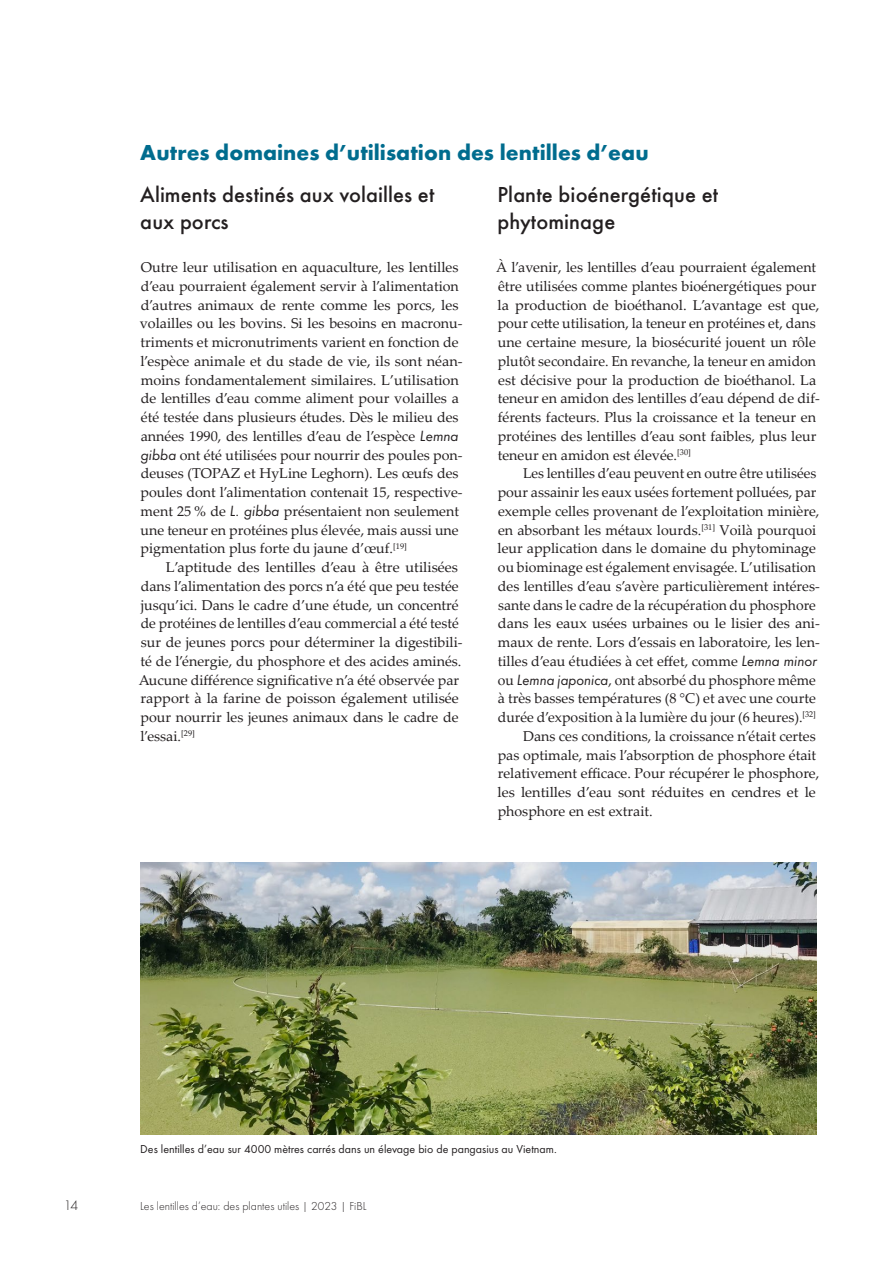
<style>
.page{position:relative;width:893px;height:1263px;background:#fff}
.page>*{position:absolute;margin:0;border:0;box-sizing:border-box;transform-origin:0 0}
.t1{font:500 22.5px/27px "Function Pro";letter-spacing:.005em;color:#231f20}
.t2{font:700 22.5px "Function Pro";letter-spacing:.005em;color:#006c8e}
.t3{font:14.25px/18.8px "Palatino Linotype";color:#231f20}
.t4{font:300 14.25px "Function Pro";color:#231f20}
.t5{font:12px "Function Pro";color:#231f20}
.t6{font:300 12px "Function Pro";color:#231f20}
.s1{font-family:"Function Pro";font-style:italic;font-size:15.3px}
</style>
<div class="page">
<img style="left:140px;top:863px;width:676px;height:272px">
<h1 class="t2" style="left:140px;top:138px;width:510px">Autres domaines d’utilisation des lentilles d’eau</h1>
<h1 class="t1" style="left:140px;top:181px;width:296px">Aliments destinés aux volailles et aux porcs</h1>
<p class="t3" style="left:140px;top:257px;width:324px">Outre leur utilisation en aquaculture, les lentilles d’eau pourraient également servir à l’alimentation d’autres animaux de rente comme les porcs, les volailles ou les bovins. Si les besoins en macronu&shy;triments et micronutriments varient en fonction de l’espèce animale et du stade de vie, ils sont néan&shy;moins fondamentalement similaires. L’utilisation de lentilles d’eau comme aliment pour volailles a été testée dans plusieurs études. Dès le milieu des années 1990, des lentilles d’eau de l’espèce <span class="s1">Lemna gibba</span> ont été utilisées pour nourrir des poules pon&shy;deuses (TOPAZ et HyLine Leghorn). Les œufs des poules dont l’alimentation contenait 15, respective&shy;ment 25 % de <span class="s1">L. gibba</span> présentaient non seulement une teneur en protéines plus élevée, mais aussi une pigmentation plus forte du jaune d’œuf.<sup>[19]</sup></p>
<p class="t3" style="left:139px;top:557px;width:325px;text-indent:27px">L’aptitude des lentilles d’eau à être utilisées dans l’alimentation des porcs n’a été que peu testée jusqu’ici. Dans le cadre d’une étude, un concentré de protéines de lentilles d’eau commercial a été testé sur de jeunes porcs pour déterminer la digestibili&shy;té de l’énergie, du phosphore et des acides aminés.<br>Aucune différence significative n’a été observée par rapport à la farine de poisson également utilisée pour nourrir les jeunes animaux dans le cadre de l’essai.<sup>[29]</sup></p>
<h1 class="t1" style="left:497px;top:181px;width:222px">Plante bioénergétique et phytominage</h1>
<p class="t3" style="left:496px;top:257px;width:325px">À l’avenir, les lentilles d’eau pourraient également être utilisées comme plantes bioénergétiques pour la production de bioéthanol. L’avantage est que, pour cette utilisation, la teneur en protéines et, dans une certaine mesure, la biosécurité jouent un rôle plutôt secondaire. En revanche, la teneur en amidon est décisive pour la production de bioéthanol. La teneur en amidon des lentilles d’eau dépend de dif&shy;férents facteurs. Plus la croissance et la teneur en protéines des lentilles d’eau sont faibles, plus leur teneur en amidon est élevée.<sup>[30]</sup></p>
<p class="t3" style="left:523px;top:464px;width:295px">Les lentilles d’eau peuvent en outre être utilisées</p>
<p class="t3" style="left:498px;top:482px;width:320px">pour assainir les eaux usées fortement polluées, par</p>
<p class="t3" style="left:498px;top:501px;width:323px">exemple celles provenant de l’exploitation minière,</p>
<p class="t3" style="left:498px;top:520px;width:320px">en absorbant les métaux lourds.<sup>[31]</sup> Voilà pourquoi</p>
<p class="t3" style="left:498px;top:539px;width:320px">leur application dans le domaine du phytominage</p>
<p class="t3" style="left:498px;top:557px;width:320px">ou biominage est également envisagée. L’utilisation</p>
<p class="t3" style="left:498px;top:576px;width:323px">des lentilles d’eau s’avère particulièrement intéres-</p>
<p class="t3" style="left:498px;top:595px;width:319px">sante dans le cadre de la récupération du phosphore</p>
<p class="t3" style="left:498px;top:614px;width:324px">dans les eaux usées urbaines ou le lisier des ani-</p>
<p class="t3" style="left:498px;top:632px;width:323px">maux de rente. Lors d’essais en laboratoire, les len-</p>
<p class="t3" style="left:498px;top:651px;width:321px">tilles d’eau étudiées à cet effet, comme <span class="s1">Lemna minor</span></p>
<p class="t3" style="left:498px;top:670px;width:319px">ou <span class="s1">Lemna japonica</span>, ont absorbé du phosphore même</p>
<p class="t3" style="left:498px;top:689px;width:320px">à très basses températures (8 °C) et avec une courte</p>
<p class="t3" style="left:498px;top:707px;width:320px">durée d’exposition à la lumière du jour (6 heures). <sup>[32]</sup></p>
<p class="t3" style="left:523px;top:726px;width:294px">Dans ces conditions, la croissance n’était certes</p>
<p class="t3" style="left:498px;top:745px;width:320px">pas optimale, mais l’absorption de phosphore était</p>
<p class="t3" style="left:498px;top:764px;width:323px">relativement efficace. Pour récupérer le phosphore,</p>
<p class="t3" style="left:498px;top:782px;width:320px">les lentilles d’eau sont réduites en cendres et le</p>
<p class="t3" style="left:498px;top:801px;width:157px">phosphore en est extrait.</p>
<p class="t5" style="left:140px;top:1142px;width:418px">Des lentilles d’eau sur 4000 mètres carrés dans un élevage bio de pangasius au Vietnam.</p>
<p class="t4" style="left:64px;top:1197px;width:16px">14</p>
<p class="t6" style="left:140px;top:1199px;width:228px">Les lentilles d’eau: des plantes utiles | 2023 | FiBL</p>
</div>
